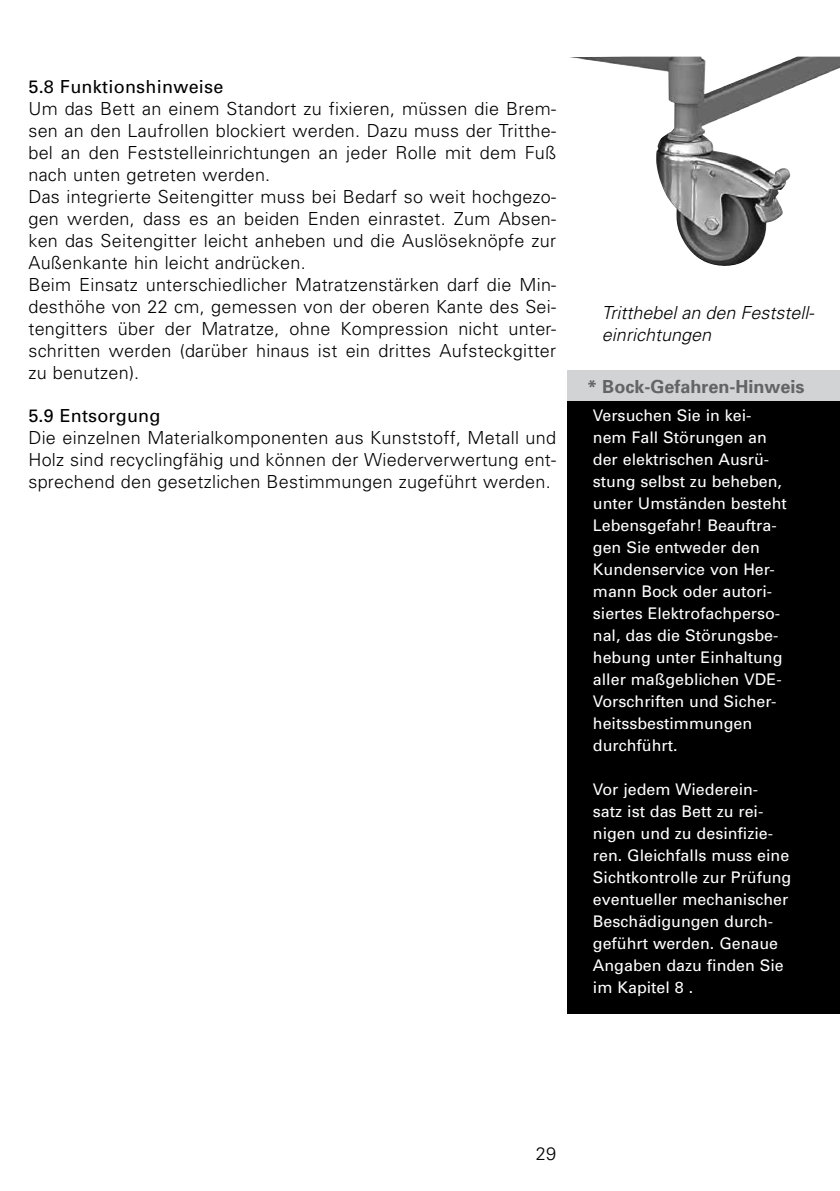
<style>
.page{position:relative;width:840px;height:1191px;background:#fff}
.page>*{position:absolute;margin:0;border:0;box-sizing:border-box;transform-origin:0 0}
.t1{font:300 18px/22px "Univers";letter-spacing:.015em;color:#000}
.t2{font:italic 300 18px/22px "Univers";color:#000}
.t3{font:18px "Univers";letter-spacing:.015em;color:#000}
.t4{font:700 18px "Univers";color:#636466}
.t5{font:16px/22px "Univers";color:#fff}
</style>
<div class="page">
<img style="left:569px;top:57px;width:270px;height:209px">
<div style="left:567px;top:371px;width:272px;height:30px;background:#d1d3d4"></div>
<div style="left:567px;top:401px;width:272px;height:612px;background:#000"></div>
<p class="t3" style="left:28px;top:76px;width:196px">5.8 Funktionshinweise</p>
<p class="t1" style="left:28px;top:97px;width:529px">Um das Bett an einem Standort zu fixieren, müssen die Brem&shy;sen an den Laufrollen blockiert werden. Dazu muss der Tritthe&shy;bel an den Feststelleinrichtungen an jeder Rolle mit dem Fuß nach unten getreten werden.<br>Das integrierte Seitengitter muss bei Bedarf so weit hochgezo&shy;gen werden, dass es an beiden Enden einrastet. Zum Absen&shy;ken das Seitengitter leicht anheben und die Auslöseknöpfe zur Außenkante hin leicht andrücken.<br>Beim Einsatz unterschiedlicher Matratzenstärken darf die Min&shy;desthöhe von 22 cm, gemessen von der oberen Kante des Sei&shy;tengitters über der Matratze, ohne Kompression nicht unter&shy;schritten werden (darüber hinaus ist ein drittes Aufsteckgitter zu benutzen).</p>
<p class="t3" style="left:28px;top:405px;width:133px">5.9 Entsorgung</p>
<p class="t1" style="left:28px;top:427px;width:529px;text-align:justify">Die einzelnen Materialkomponenten aus Kunststoff, Metall und Holz sind recyclingfähig und können der Wiederverwertung ent&shy;sprechend den gesetzlichen Bestimmungen zugeführt werden.</p>
<p class="t2" style="left:601px;top:301px;width:213px">Tritthebel an den Feststell&shy;einrichtungen</p>
<p class="t4" style="left:587px;top:376px;width:219px">* Bock-Gefahren-Hinweis</p>
<p class="t5" style="left:592px;top:404px;width:195px">Versuchen Sie in kei&shy;nem Fall Störungen an der elektrischen Ausrü&shy;stung selbst zu beheben, unter Umständen besteht<br>Lebensgefahr! Beauftra&shy;gen Sie entweder den<br>Kundenservice von Her&shy;mann Bock oder autori&shy;siertes Elektrofachperso&shy;nal, das die Störungsbe&shy;hebung unter Einhaltung aller maßgeblichen VDE-<br>Vorschriften und Sicher&shy;heitssbestimmungen durchführt.</p>
<p class="t5" style="left:592px;top:778px;width:200px">Vor jedem Wiederein&shy;satz ist das Bett zu rei&shy;nigen und zu desinfizie&shy;ren. Gleichfalls muss eine<br>Sichtkontrolle zur Prüfung eventueller mechanischer<br>Beschädigungen durch&shy;geführt werden. Genaue<br>Angaben dazu finden Sie im Kapitel 8 .</p>
<p class="t1" style="left:535px;top:1142px;width:22px">29</p>
</div>
